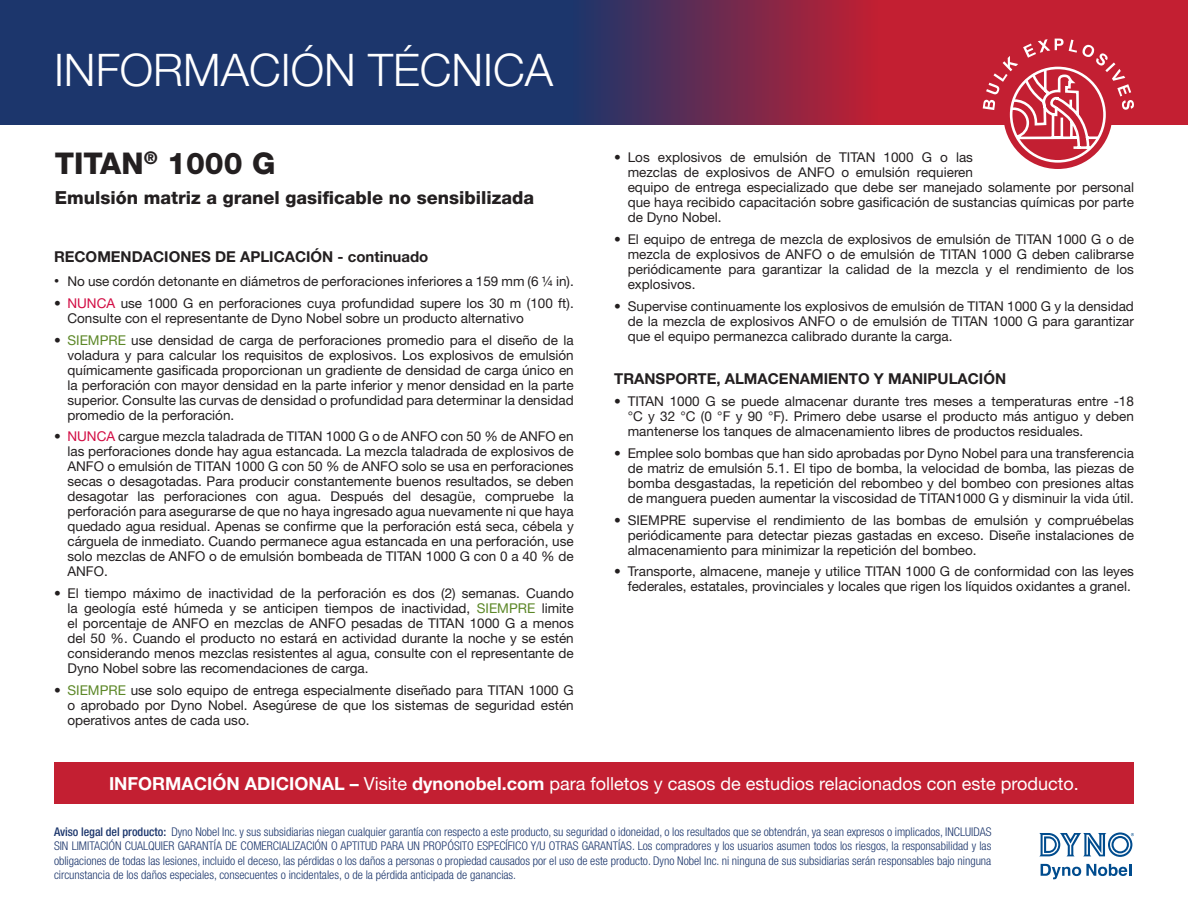
<style>
.page{position:relative;width:1188px;height:918px;background:#fff}
.page>*{position:absolute;margin:0;border:0;box-sizing:border-box;transform-origin:0 0}
.t1{font:300 45px "Helvetica Neue LT Std";color:#fff}
.t2{font:800 30px "Helvetica Neue LT Std";color:#231f20}
.t3{font:18px "Helvetica Neue LT Std";color:#fff}
._2__Product_Definition{font:800 18px "Helvetica Neue LT Std";color:#231f20}
.t4{font:700 15px "Helvetica Neue LT Std";color:#231f20}
.t5{font:13.5px/15px "Helvetica Neue LT Std";color:#231f20;text-align:justify}
.t6{font:300 condensed 12px/14.4px "Helvetica Neue LT Std";color:#1c366c;text-align:justify}
.s1{font-family:"Arial";font-size:14.55px}
.s2{color:#d20d44}
.s3{color:#5c8727}
.s4{font-weight:700}
.s5{font-weight:500}
</style>
<div class="page">
<svg style="left:1039px;top:832px;width:95px;height:25px"></svg>
<svg style="left:1041px;top:864px;width:90px;height:15px"></svg>
<div style="left:0;top:0;width:1188px;height:124px;background:#1c366c"></div>
<svg style="left:591px;top:0;width:597px;height:124px;background:#942541"></svg>
<svg style="left:1003px;top:60px;width:109px;height:109px"></svg>
<svg style="left:981px;top:39px;width:153px;height:111px;background:#d15664"></svg>
<div style="left:54px;top:762px;width:1080px;height:42px;background:#c31f32"></div>
<h1 class="t1" style="left:54px;top:43px;width:501px">INFORMACIÓN TÉCNICA</h1>
<p class="t2" style="left:55px;top:146px;width:222px">TITAN<sup>®</sup> 1000 G</p>
<p class="_2__Product_Definition" style="left:55px;top:187px;width:481px">Emulsión matriz a granel gasificable no sensibilizada</p>
<p class="t4" style="left:54px;top:247px;width:376px">RECOMENDACIONES DE APLICACIÓN - continuado</p>
<p class="t5" style="left:54px;top:274px;width:521px"><span class="s1">•</span> No use cordón detonante en diámetros de perforaciones inferiores a 159 mm (6 ¼ in).</p>
<p class="t5" style="left:68px;top:295px;width:508px;text-indent:-14px">• <span class="s2">NUNCA</span> use 1000 G en perforaciones cuya profundidad supere los 30 m (100 ft).<br>Consulte con el representante de Dyno Nobel sobre un producto alternativo</p>
<p class="t5" style="left:68px;top:332px;width:508px;text-indent:-14px">• <span class="s3">SIEMPRE</span> use densidad de carga de perforaciones promedio para el diseño de la voladura y para calcular los requisitos de explosivos. Los explosivos de emulsión químicamente gasificada proporcionan un gradiente de densidad de carga único en la perforación con mayor densidad en la parte inferior y menor densidad en la parte superior. Consulte las curvas de densidad o profundidad para determinar la densidad promedio de la perforación.</p>
<p class="t5" style="left:68px;top:429px;width:508px;text-indent:-14px">• <span class="s2">NUNCA</span> cargue mezcla taladrada de TITAN 1000 G o de ANFO con 50 % de ANFO en las perforaciones donde hay agua estancada. La mezcla taladrada de explosivos de ANFO o emulsión de TITAN 1000 G con 50 % de ANFO solo se usa en perforaciones secas o desagotadas. Para producir constantemente buenos resultados, se deben desagotar las perforaciones con agua. Después del desagüe, compruebe la perforación para asegurarse de que no haya ingresado agua nuevamente ni que haya quedado agua residual. Apenas se confirme que la perforación está seca, cébela y cárguela de inmediato. Cuando permanece agua estancada en una perforación, use solo mezclas de ANFO o de emulsión bombeada de TITAN 1000 G con 0 a 40 % de ANFO.</p>
<p class="t5" style="left:68px;top:586px;width:508px;text-indent:-14px">• El tiempo máximo de inactividad de la perforación es dos (2) semanas. Cuando la geología esté húmeda y se anticipen tiempos de inactividad, <span class="s3">SIEMPRE</span> limite el porcentaje de ANFO en mezclas de ANFO pesadas de TITAN 1000 G a menos del 50 %. Cuando el producto no estará en actividad durante la noche y se estén considerando menos mezclas resistentes al agua, consulte con el representante de Dyno Nobel sobre las recomendaciones de carga.</p>
<p class="t5" style="left:68px;top:682px;width:508px;text-indent:-14px">• <span class="s3">SIEMPRE</span> use solo equipo de entrega especialmente diseñado para TITAN 1000 G o aprobado por Dyno Nobel. Asegúrese de que los sistemas de seguridad estén operativos antes de cada uso.</p>
<p class="t5" style="left:628px;top:150px;width:508px;text-align:left;text-indent:-14px">• Los explosivos de emulsión de TITAN 1000 G o las<br>mezclas de explosivos de ANFO o emulsión requieren<br>equipo de entrega especializado que debe ser manejado solamente por personal que haya recibido capacitación sobre gasificación de sustancias químicas por parte de Dyno Nobel.</p>
<p class="t5" style="left:628px;top:232px;width:508px;text-indent:-14px">• El equipo de entrega de mezcla de explosivos de emulsión de TITAN 1000 G o de mezcla de explosivos de ANFO o de emulsión de TITAN 1000 G deben calibrarse periódicamente para garantizar la calidad de la mezcla y el rendimiento de los explosivos.</p>
<p class="t5" style="left:628px;top:299px;width:508px;text-indent:-14px">• Supervise continuamente los explosivos de emulsión de TITAN 1000 G y la densidad de la mezcla de explosivos ANFO o de emulsión de TITAN 1000 G para garantizar que el equipo permanezca calibrado durante la carga.</p>
<p class="t4" style="left:614px;top:370px;width:393px">TRANSPORTE, ALMACENAMIENTO Y MANIPULACIÓN</p>
<p class="t5" style="left:628px;top:394px;width:508px;text-indent:-14px">• TITAN 1000 G se puede almacenar durante tres meses a temperaturas entre -18 °C y 32 °C (0 °F y 90 °F). Primero debe usarse el producto más antiguo y deben mantenerse los tanques de almacenamiento libres de productos residuales.</p>
<p class="t5" style="left:628px;top:446px;width:508px;text-indent:-14px">• Emplee solo bombas que han sido aprobadas por Dyno Nobel para una transferencia de matriz de emulsión 5.1. El tipo de bomba, la velocidad de bomba, las piezas de bomba desgastadas, la repetición del rebombeo y del bombeo con presiones altas de manguera pueden aumentar la viscosidad de TITAN1000 G y disminuir la vida útil.</p>
<p class="t5" style="left:628px;top:512px;width:508px;text-indent:-14px">• SIEMPRE supervise el rendimiento de las bombas de emulsión y compruébelas periódicamente para detectar piezas gastadas en exceso. Diseñe instalaciones de almacenamiento para minimizar la repetición del bombeo.</p>
<p class="t5" style="left:614px;top:564px;width:521px;text-align:right">• Transporte, almacene, maneje y utilice TITAN 1000 G de conformidad con las leyes federales, estatales, provinciales y locales que rigen los líquidos oxidantes a granel.</p>
<h3 class="t3" style="left:109px;top:772px;width:971px"><span class="s4">INFORMACIÓN ADICIONAL –</span> Visite <span class="s4">dynonobel.com</span> para folletos y casos de estudios relacionados con este producto.</h3>
<p class="t6" style="left:54px;top:824px;width:939px"><span class="s5">Aviso legal del producto:</span> Dyno Nobel Inc. y sus subsidiarias niegan cualquier garantía con respecto a este producto, su seguridad o idoneidad, o los resultados que se obtendrán, ya sean expresos o implicados, INCLUIDAS SIN LIMITACIÓN CUALQUIER GARANTÍA DE COMERCIALIZACIÓN O APTITUD PARA UN PROPÓSITO ESPECÍFICO Y/U OTRAS GARANTÍAS. Los compradores y los usuarios asumen todos los riesgos, la responsabilidad y las obligaciones de todas las lesiones, incluido el deceso, las pérdidas o los daños a personas o propiedad causados por el uso de este producto. Dyno Nobel Inc. ni ninguna de sus subsidiarias serán responsables bajo ninguna circunstancia de los daños especiales, consecuentes o incidentales, o de la pérdida anticipada de ganancias.</p>
</div>
